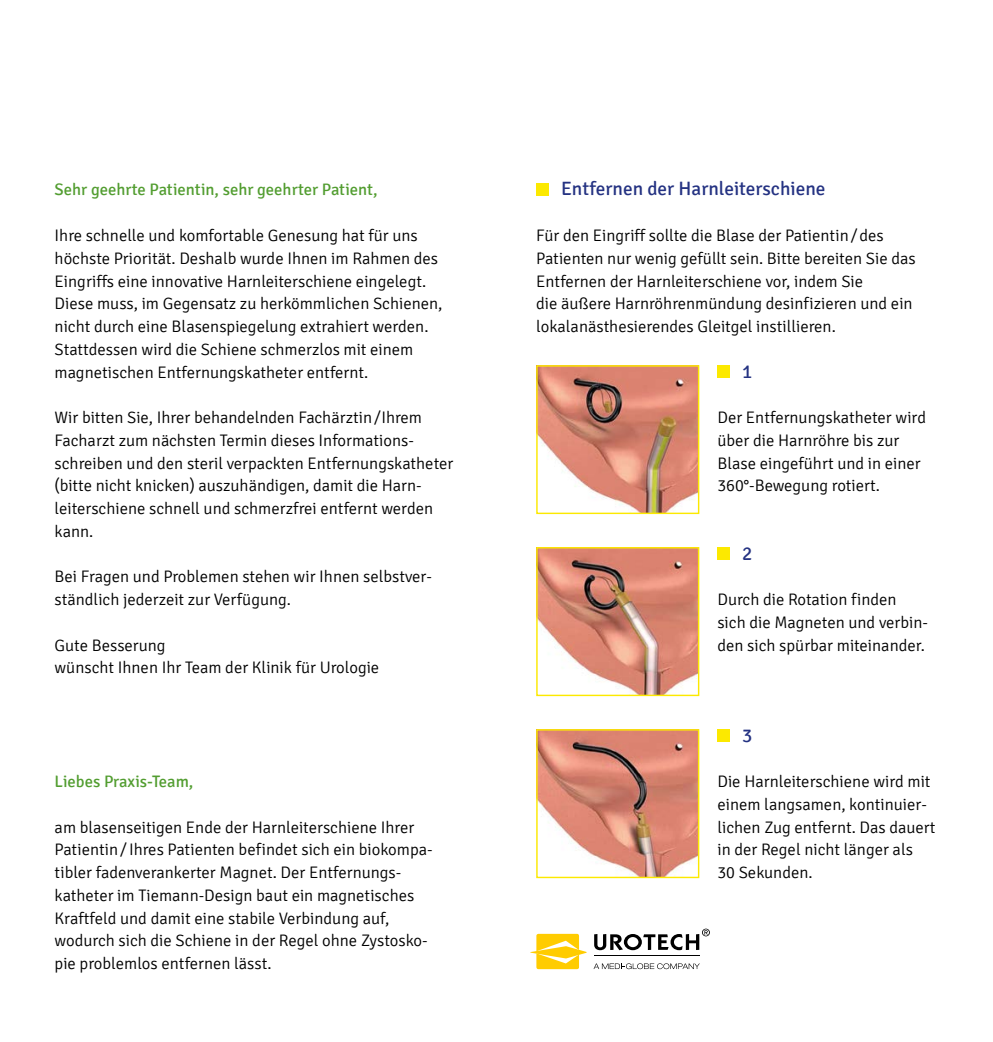
<style>
.page{position:relative;width:993px;height:1042px;background:#fff}
.page>*{position:absolute;margin:0;border:0;box-sizing:border-box;transform-origin:0 0}
.t1{font:19.25px "Signika";color:#243282}
.t2{font:300 16.62px/22.8px "Signika";color:#000}
.t3{font:16.62px "Signika";color:#529d30}
</style>
<div class="page">
<img style="left:538px;top:549px;width:159px;height:145px">
<div style="left:536px;top:547px;width:163px;height:149px;border:1px solid #fce900"></div>
<img style="left:538px;top:367px;width:159px;height:145px">
<div style="left:536px;top:365px;width:163px;height:149px;border:1px solid #fce900"></div>
<img style="left:538px;top:731px;width:159px;height:145px">
<div style="left:536px;top:729px;width:163px;height:149px;border:1px solid #fce900"></div>
<div style="left:717px;top:365px;width:13px;height:13px;background:#fce900"></div>
<div style="left:717px;top:547px;width:13px;height:13px;background:#fce900"></div>
<div style="left:717px;top:729px;width:13px;height:13px;background:#fce900"></div>
<div style="left:536px;top:183px;width:13px;height:12px;background:#fce900"></div>
<svg style="left:594px;top:928px;width:115px;height:22px"></svg>
<svg style="left:593px;top:963px;width:106px;height:6px"></svg>
<hr style="left:594px;top:955px;width:105px;height:1px;background:#000">
<svg style="left:536px;top:934px;width:43px;height:35px"></svg>
<hr style="left:530px;top:952px;width:56px;height:1px;background:#fc0">
<p class="t3" style="left:55px;top:180px;width:324px">Sehr geehrte Patientin, sehr geehrter Patient,</p>
<p class="t2" style="left:55px;top:224px;width:389px">Ihre schnelle und komfortable Genesung hat für uns höchste Priorität. Deshalb wurde Ihnen im Rahmen des Eingriffs eine innovative Harnleiterschiene eingelegt.<br>Diese muss, im Gegensatz zu herkömmlichen Schienen, nicht durch eine Blasenspiegelung extrahiert werden.<br>Stattdessen wird die Schiene schmerzlos mit einem magnetischen Entfernungskatheter entfernt.</p>
<p class="t2" style="left:55px;top:406px;width:400px">Wir bitten Sie, Ihrer behandelnden Fachärztin / Ihrem Facharzt zum nächsten Termin dieses Informations&shy;schreiben und den steril verpackten Entfernungskatheter (bitte nicht knicken) auszuhändigen, damit die Harn&shy;leiterschiene schnell und schmerzfrei entfernt werden kann.</p>
<p class="t2" style="left:55px;top:565px;width:379px">Bei Fragen und Problemen stehen wir Ihnen selbstver&shy;ständlich jederzeit zur Verfügung.</p>
<p class="t2" style="left:55px;top:634px;width:326px">Gute Besserung<br>wünscht Ihnen Ihr Team der Klinik für Urologie</p>
<p class="t3" style="left:55px;top:772px;width:140px">Liebes Praxis-Team,</p>
<p class="t2" style="left:55px;top:816px;width:379px">am blasenseitigen Ende der Harnleiterschiene Ihrer Patientin / Ihres Patienten befindet sich ein biokompa&shy;tibler fadenverankerter Magnet. Der Entfernungs&shy;katheter im Tiemann-Design baut ein magnetisches Kraftfeld und damit eine stabile Verbindung auf, wodurch sich die Schiene in der Regel ohne Zystosko&shy;pie problemlos entfernen lässt.</p>
<p class="t1" style="left:561px;top:178px;width:266px">Entfernen der Harnleiterschiene</p>
<p class="t2" style="left:536px;top:224px;width:381px">Für den Eingriff sollte die Blase der Patientin / des Patienten nur wenig gefüllt sein. Bitte bereiten Sie das Entfernen der Harnleiterschiene vor, indem Sie<br>die äußere Harnröhrenmündung desinfizieren und ein lokalanästhesierendes Gleitgel instillieren.</p>
<p class="t1" style="left:742px;top:360px;width:12px">1</p>
<p class="t2" style="left:717px;top:406px;width:210px">Der Entfernungskatheter wird über die Harnröhre bis zur<br>Blase eingeführt und in einer<br>360°-Bewegung rotiert.</p>
<p class="t1" style="left:742px;top:542px;width:12px">2</p>
<p class="t2" style="left:717px;top:588px;width:212px">Durch die Rotation finden sich die Magneten und verbin&shy;den sich spürbar miteinander.</p>
<p class="t1" style="left:742px;top:724px;width:12px">3</p>
<p class="t2" style="left:717px;top:770px;width:219px">Die Harnleiterschiene wird mit einem langsamen, kontinuier&shy;lichen Zug entfernt. Das dauert in der Regel nicht länger als<br>30 Sekunden.</p>
</div>
